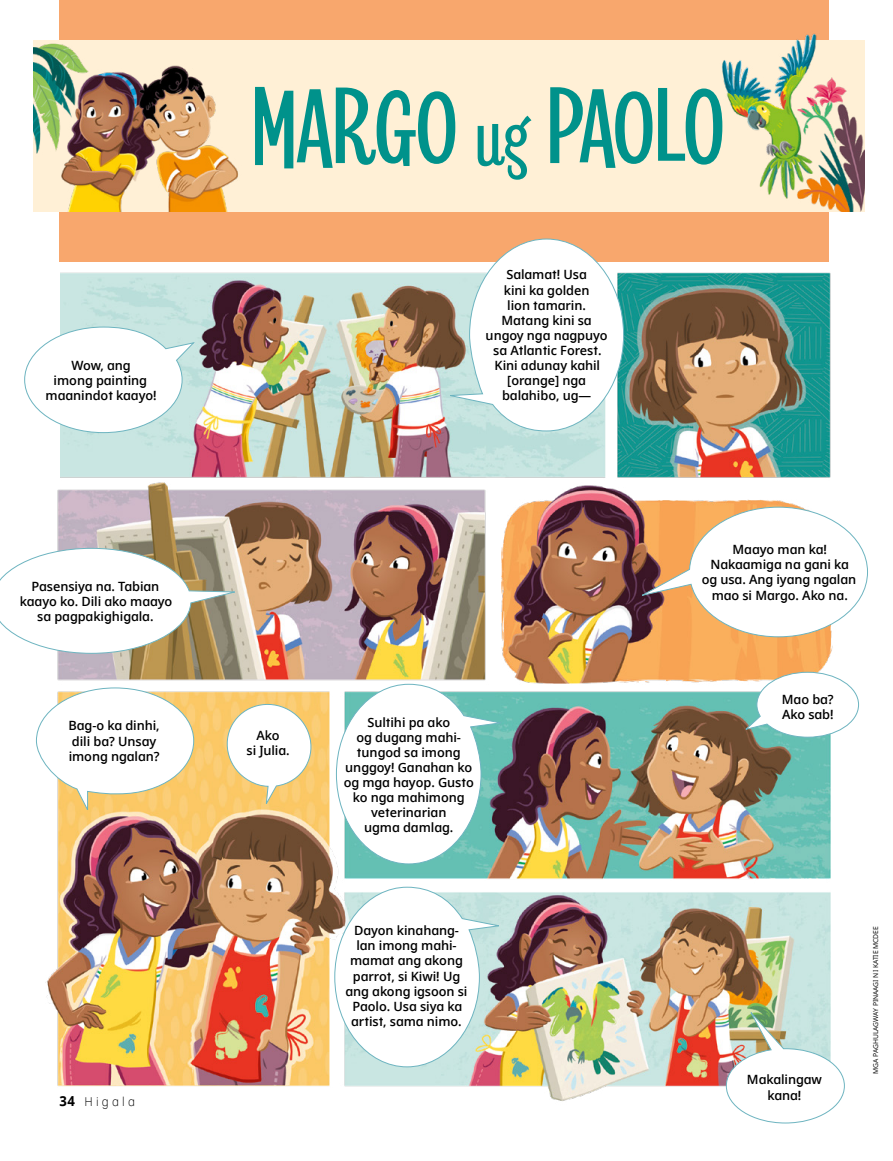
<style>
.page{position:relative;width:893px;height:1161px;background:#fff}
.page>*{position:absolute;margin:0;border:0;box-sizing:border-box;transform-origin:0 0}
.t1{font:700 105px "Revla Sans";letter-spacing:-.03em;color:#00928b;scale:1.1 1}
.t2{font:600 12.75px/15.1px "Dots Solidlds Lat";letter-spacing:-.005em;color:#000;text-align:center}
.t3{font:300 12.3px "Dots Solidlds Lat";letter-spacing:.28em;color:#000;scale:.95 1}
.t4{font:6.75px "Dots Solidlds Lat";color:#000}
.s1{font-weight:700;font-size:13.8px}
.s2{font-size:75px}
</style>
<div class="page">
<img style="left:45px;top:272px;width:788px;height:829px">
<div style="left:0;top:263px;width:59px;height:220px;background:#fff"></div>
<div style="left:60px;top:0;width:769px;height:262px;background:#f8a76d"></div>
<div style="left:33px;top:40px;width:832px;height:171px;background:#fff0d6"></div>
<img style="left:33px;top:43px;width:205px;height:168px">
<img style="left:722px;top:33px;width:143px;height:178px">
<svg style="left:24px;top:326px;width:172px;height:107px"></svg>
<svg style="left:637px;top:506px;width:231px;height:131px"></svg>
<svg style="left:726px;top:1007px;width:119px;height:117px"></svg>
<svg style="left:743px;top:671px;width:116px;height:67px"></svg>
<svg style="left:36px;top:687px;width:158px;height:126px"></svg>
<svg style="left:0;top:547px;width:240px;height:107px"></svg>
<svg style="left:221px;top:698px;width:96px;height:109px"></svg>
<svg style="left:444px;top:238px;width:180px;height:194px"></svg>
<svg style="left:334px;top:886px;width:169px;height:181px"></svg>
<svg style="left:336px;top:683px;width:169px;height:182px"></svg>
<p class="t2" style="left:46px;top:357px;width:113px">Wow, ang<br>imong painting maanindot kaayo!</p>
<p class="t2" style="left:20px;top:579px;width:154px">Pasensiya na. Tabian kaayo ko. Dili ako maayo sa pagpakighigala.</p>
<p class="t2" style="left:69px;top:718px;width:93px;text-align:left">Bag-o ka dinhi, dili ba? Unsay imong ngalan?</p>
<p class="t3" style="left:60px;top:1092px;width:81px"><span class="s1">34</span> Higala</p>
<p class="t1" style="left:249px;top:67px;width:434px">MARGO <span class="s2">ug</span> PAOLO</p>
<p class="t2" style="left:486px;top:267px;width:124px">Salamat! Usa<br>kini ka golden<br>lion tamarin.<br>Matang kini sa ungoy nga nagpuyo sa Atlantic Forest.<br>Kini adunay kahil [orange] nga balahibo, ug—</p>
<p class="t2" style="left:247px;top:728px;width:45px">Ako<br>si Julia.</p>
<p class="t2" style="left:344px;top:714px;width:132px">Sultihi pa ako<br>og dugang mahi&shy;tungod sa imong unggoy! Ganahan ko og mga hayop. Gusto ko nga mahimong veterinarian<br>ugma damlag.</p>
<p class="t2" style="left:345px;top:923px;width:124px">Dayon kinahang&shy;lan imong mahi&shy;mamat ang akong parrot, si Kiwi! Ug ang akong igsoon si<br>Paolo. Usa siya ka artist, sama nimo.</p>
<p class="t2" style="left:702px;top:542px;width:156px">Maayo man ka!<br>Nakaamiga na gani ka og usa. Ang iyang ngalan mao si Margo. Ako na.</p>
<p class="t2" style="left:782px;top:691px;width:53px;text-align:left">Mao ba?<br>Ako sab!</p>
<p class="t2" style="left:747px;top:1072px;width:77px">Makalingaw kana!</p>
<p class="t4" style="left:871px;top:1074px;width:149px;rotate:-90deg">MGA PAGHULAGWAY PINAAGI NI KATIE MCDEE</p>
</div>
